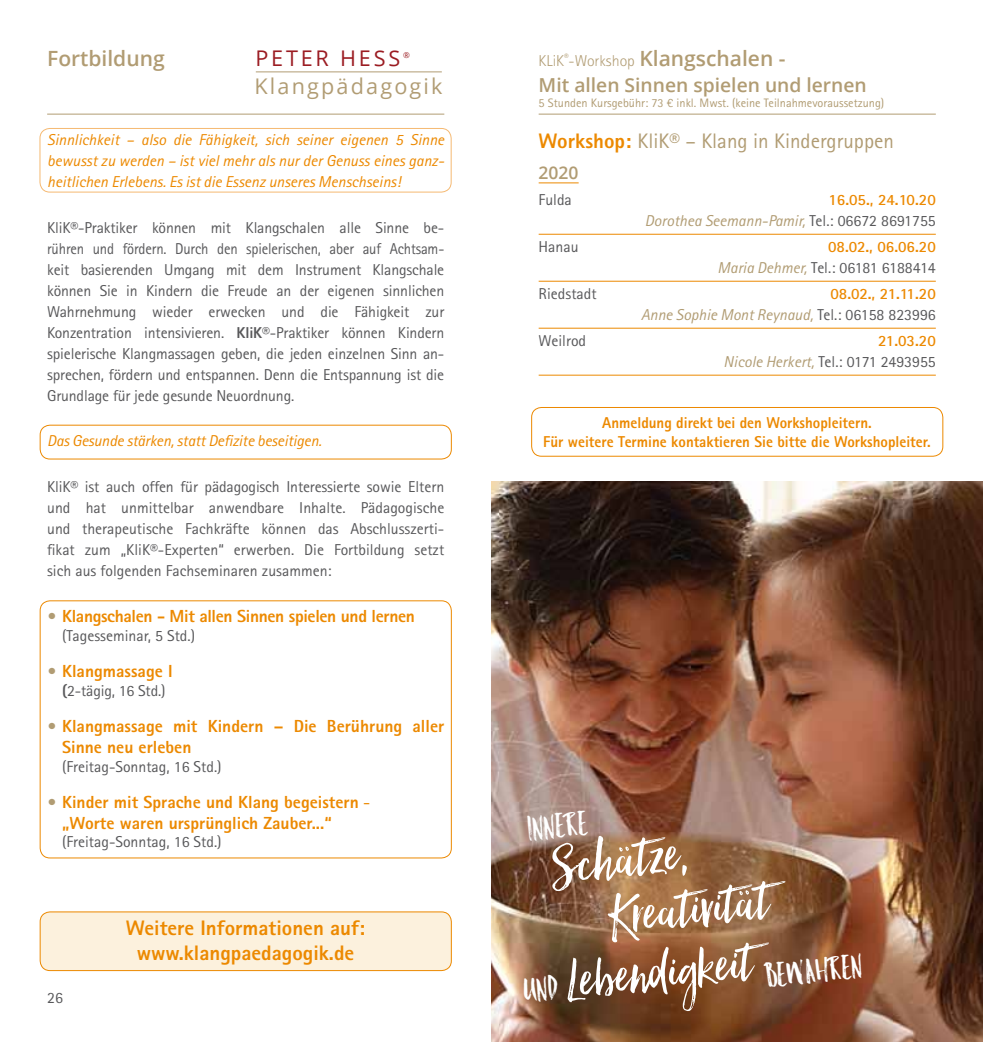
<style>
.page{position:relative;width:983px;height:1042px;background:#fff}
.page>*{position:absolute;margin:0;border:0;box-sizing:border-box;transform-origin:0 0}
.t1{font:70px/56px "Hello Beautiful";color:#fff}
.t2{font:31.5px "Hello Beautiful Marker";color:#fff}
.t3{font:21.53px "Open Sans";letter-spacing:.1em;color:#b19c73}
.t4{font:21.53px "Open Sans";letter-spacing:.13em;color:#9b1c22}
.t5{font:800 21px/25.2px "Rotis Sans Serif Std";color:#ec8900;text-align:center}
.t6{font:21px "Rotis Sans Serif Std";color:#b19c73}
.t7{font:600 21px "Open Sans";color:#b19c73}
.t8{font:600 19.25px "Open Sans";color:#b19c73}
.t9{font:800 17.5px/21px "Rotis Sans Serif Std";color:#ec8900}
.t10{font:800 17.5px "Rotis Sans Serif Std";letter-spacing:-.02em;color:#ec8900}
.t11{font:600 17.5px "Open Sans";color:#b19c73}
.t12{font:15.75px/21px "Rotis Sans Serif Std";color:#58585a;text-align:justify}
.t13{font:italic 15.75px/21px "Rotis Sans Serif Std";color:#ec8900;text-align:justify}
.t14{font:italic 15.75px/21px "Rotis Sans Serif Std";color:#b19c73;text-align:right}
.t15{font:800 15.75px/18.9px "Rotis Sans Serif Std";color:#ec8900;text-align:center;scale:.95 1}
.t16{font:300 15.75px "Rotis Sans Serif Std";color:#b19c73}
.t17{font:12.25px "Rotis Sans Serif Std";color:#b19c73}
.t18{font:8.22px "Open Sans";color:#9b1c22}
.s1{font-weight:800}
.s2{color:#b19c73}
.s3{font-weight:400}
.s4{font-family:"Open Sans";font-weight:600;font-size:21px}
.s5{font-weight:800;color:#ec8900}
.s6{font-weight:700;font-style:normal;color:#ec8900}
.s7{font-style:normal;color:#58585a}
.s8{font-weight:700;color:#ec8900}
.s9{font-style:italic;color:#b19c73}
.s10{font-size:87.5px}
</style>
<div class="page">
<hr style="left:538px;top:114px;width:397px;height:1px;background:#b19c73">
<div style="left:40px;top:600px;width:411px;height:258px;border:1px solid #ec8900;border-radius:10px"></div>
<div style="left:40px;top:128px;width:411px;height:64px;border:1px solid #f5b972;border-radius:10px"></div>
<div style="left:40px;top:425px;width:411px;height:34px;border:1px solid #ec8900;border-radius:10px"></div>
<hr style="left:47px;top:114px;width:397px;height:1px;background:#b19c73">
<hr style="left:256px;top:71px;width:185px;height:1px;background:#b19c73">
<div style="left:40px;top:912px;width:411px;height:58px;background:#fcf1dd;border-radius:10px"></div>
<div style="left:40px;top:911px;width:411px;height:60px;border:1px solid #ec8900;border-radius:10px"></div>
<hr style="left:538px;top:182px;width:40px;height:1px;background:#ec8900">
<hr style="left:538px;top:234px;width:397px;height:1px;background:#ec8900">
<hr style="left:538px;top:281px;width:397px;height:1px;background:#ec8900">
<hr style="left:538px;top:328px;width:397px;height:1px;background:#ec8900">
<hr style="left:538px;top:375px;width:397px;height:1px;background:#ec8900">
<div style="left:531px;top:407px;width:412px;height:50px;border:1px solid #ec8900;border-radius:10px"></div>
<img style="left:491px;top:481px;width:491px;height:561px">
<svg style="left:522px;top:974px;width:37px;height:28px"></svg>
<h3 class="t7" style="left:47px;top:44px;width:119px">Fortbildung</h3>
<h3 class="t4" style="left:255px;top:44px;width:146px">PETER HESS</h3>
<p class="t18" style="left:403px;top:49px;width:8px">®</p>
<h3 class="t3" style="left:254px;top:71px;width:189px">Klangpädagogik</h3>
<p class="t13" style="left:47px;top:129px;width:398px">Sinnlichkeit – also die Fähigkeit, sich seiner eigenen 5 Sinne bewusst zu werden – ist viel mehr als nur der Genuss eines ganz&shy;heitlichen Erlebens. Es ist die Essenz unseres Menschseins!</p>
<p class="t12" style="left:47px;top:217px;width:398px">KliK®-Praktiker können mit Klangschalen alle Sinne be&shy;rühren und fördern. Durch den spielerischen, aber auf Achtsam&shy;keit basierenden Umgang mit dem Instrument Klangschale können Sie in Kindern die Freude an der eigenen sinnlichen Wahrnehmung wieder erwecken und die Fähigkeit zur Konzentration intensivieren. <span class="s1">KliK®</span>-Praktiker können Kindern spielerische Klangmassagen geben, die jeden einzelnen Sinn an&shy;sprechen, fördern und entspannen. Denn die Entspannung ist die Grundlage für jede gesunde Neuordnung.</p>
<p class="t13" style="left:47px;top:431px;width:276px">Das Gesunde stärken, statt Defizite beseitigen.</p>
<p class="t12" style="left:47px;top:476px;width:398px">KliK® ist auch offen für pädagogisch Interessierte sowie Eltern und hat unmittelbar anwendbare Inhalte. Pädagogische und therapeutische Fachkräfte können das Abschlusszerti&shy;fikat zum „KliK®-Experten“ erwerben. Die Fortbildung setzt sich aus folgenden Fachseminaren zusammen:</p>
<p class="t10" style="left:47px;top:605px;width:369px"><span class="s2">•</span> Klangschalen - Mit allen Sinnen spielen und lernen</p>
<p class="t12" style="left:62px;top:625px;width:134px">(Tagesseminar, 5 Std.)</p>
<p class="t9" style="left:47px;top:660px;width:127px"><span class="s2">•</span> Klangmassage I</p>
<p class="t12" style="left:62px;top:680px;width:105px"><span class="s1">(</span>2-tägig, 16 Std.)</p>
<p class="t9" style="left:62px;top:715px;width:383px;text-indent:-15px"><span class="s2">•</span> Klangmassage mit Kindern – Die Berührung aller<br>Sinne neu erleben</p>
<p class="t12" style="left:62px;top:756px;width:161px">(Freitag-Sonntag, 16 Std.)</p>
<p class="t9" style="left:62px;top:791px;width:310px;text-indent:-15px"><span class="s2">•</span> Kinder mit Sprache und Klang begeistern <span class="s3">- </span>„Worte waren ursprünglich Zauber...“</p>
<p class="t12" style="left:62px;top:831px;width:161px">(Freitag-Sonntag, 16 Std.)</p>
<p class="t12" style="left:47px;top:987px;width:17px">26</p>
<h3 class="t5" style="left:126px;top:915px;width:241px">Weitere Informationen auf: www.klangpaedagogik.de</h3>
<p class="t16" style="left:538px;top:51px;width:248px">KLiK<sup>®</sup>-Workshop <span class="s4">Klangschalen -</span></p>
<p class="t8" style="left:538px;top:72px;width:329px">Mit allen Sinnen spielen und lernen</p>
<p class="t17" style="left:538px;top:95px;width:347px">5 Stunden Kursgebühr: 73 € inkl. Mwst. (keine Teilnahmevoraussetzung)</p>
<h3 class="t6" style="left:538px;top:129px;width:357px"><span class="s5">Workshop:</span> KliK® – Klang in Kindergruppen</h3>
<p class="t11" style="left:538px;top:161px;width:41px">2020</p>
<p class="t12" style="left:538px;top:189px;width:35px">Fulda</p>
<p class="t14" style="left:644px;top:190px;width:292px"><span class="s6">16.05., 24.10.20<br></span>Dorothea Seemann-Pamir, <span class="s7">Tel.: 06672 8691755</span></p>
<p class="t12" style="left:538px;top:236px;width:41px">Hanau</p>
<p class="t12" style="left:717px;top:236px;width:220px;text-align:right"><span class="s8">08.02., 06.06.20<br></span><span class="s9">Maria Dehmer,</span> Tel.: 06181 6188414</p>
<p class="t12" style="left:538px;top:283px;width:60px">Riedstadt</p>
<p class="t14" style="left:641px;top:284px;width:296px"><span class="s6">08.02., 21.11.20<br></span>Anne Sophie Mont Reynaud, <span class="s7">Tel.: 06158 823996</span></p>
<p class="t12" style="left:538px;top:330px;width:49px">Weilrod</p>
<p class="t12" style="left:723px;top:330px;width:214px;text-align:right"><span class="s8">21.03.20<br></span><span class="s9">Nicole Herkert,</span> Tel.: 0171 2493955</p>
<p class="t15" style="left:543px;top:413px;width:409px">Anmeldung direkt bei den Workshopleitern.<br>Für weitere Termine kontaktieren Sie bitte die Workshopleiter.</p>
<h2 class="t2" style="left:525px;top:810px;width:63px;rotate:-6deg">Innere</h2>
<h1 class="t1" style="left:601px;top:836px;width:161px;text-indent:-54px;rotate:-6deg">Schätze<span class="s10">,<br></span>Kreativität</h1>
<h1 class="t1" style="left:562px;top:957px;width:189px;rotate:-6deg">Lebendigkeit</h1>
<h2 class="t2" style="left:763px;top:956px;width:100px;rotate:-6deg">BEWAHREN</h2>
</div>
